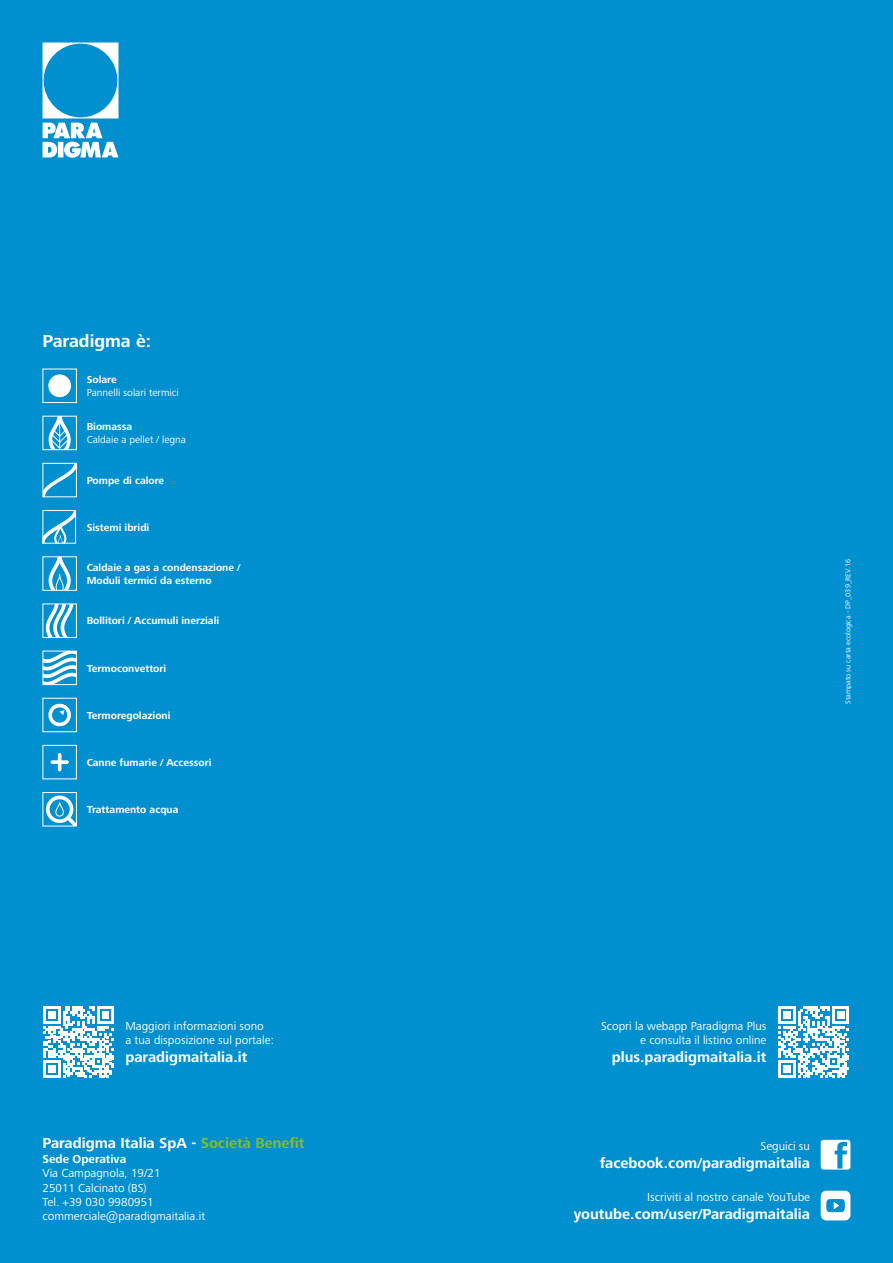
<style>
.page{position:relative;width:893px;height:1263px;background:#008fcf}
.page>*{position:absolute;margin:0;border:0;box-sizing:border-box;transform-origin:0 0}
.Testo{font:700 18px "Frutiger Next LTW1 G";color:#fff}
.t1{font:700 15px "Frutiger Next LTW1 G";color:#fff}
.t2{font:12px "Frutiger Next LTW1 G";color:#fff}
.t3{font:700 12px "Frutiger Next LTW1 G";color:#fff}
.REG_re{font:700 10.5px "Frutiger Next LTW1 G";color:#fff}
.REG_re-2{font:10.5px "Frutiger Next LTW1 G";color:#fff}
.t4{font:7.5px "Frutiger Next LTW1 G";color:#fff}
.s1{color:#87bd25}
</style>
<div class="page">
<svg style="left:42px;top:368px;width:35px;height:35px"></svg>
<svg style="left:42px;top:415px;width:35px;height:35px"></svg>
<svg style="left:42px;top:556px;width:35px;height:35px"></svg>
<svg style="left:42px;top:463px;width:35px;height:35px"></svg>
<svg style="left:42px;top:745px;width:35px;height:35px"></svg>
<svg style="left:42px;top:650px;width:35px;height:35px"></svg>
<svg style="left:42px;top:792px;width:35px;height:35px"></svg>
<svg style="left:42px;top:603px;width:35px;height:35px"></svg>
<svg style="left:42px;top:697px;width:35px;height:35px"></svg>
<svg style="left:45px;top:512px;width:29px;height:29px"></svg>
<div style="left:43px;top:510px;width:33px;height:33px;border:1px solid #fff"></div>
<svg style="left:821px;top:1140px;width:29px;height:29px"></svg>
<svg style="left:43px;top:1006px;width:71px;height:71px"></svg>
<svg style="left:821px;top:1191px;width:29px;height:29px"></svg>
<svg style="left:43px;top:43px;width:75px;height:115px"></svg>
<svg style="left:778px;top:1006px;width:71px;height:71px"></svg>
<p class="Testo" style="left:43px;top:331px;width:110px">Paradigma è:</p>
<p class="REG_re" style="left:87px;top:374px;width:31px">Solare</p>
<p class="REG_re-2" style="left:87px;top:386px;width:94px">Pannelli solari termici</p>
<p class="REG_re" style="left:87px;top:421px;width:47px">Biomassa</p>
<p class="REG_re-2" style="left:87px;top:433px;width:101px">Caldaie a pellet / legna</p>
<p class="REG_re" style="left:87px;top:474px;width:79px">Pompe di calore</p>
<p class="REG_re" style="left:87px;top:521px;width:64px">Sistemi ibridi</p>
<p class="REG_re" style="left:87px;top:561px;width:155px">Caldaie a gas a condensazione /</p>
<p class="REG_re" style="left:87px;top:574px;width:126px">Moduli termici da esterno</p>
<p class="REG_re" style="left:87px;top:615px;width:134px">Bollitori / Accumuli inerziali</p>
<p class="REG_re" style="left:87px;top:662px;width:81px">Termoconvettori</p>
<p class="REG_re" style="left:87px;top:709px;width:85px">Termoregolazioni</p>
<p class="REG_re" style="left:87px;top:756px;width:126px">Canne fumarie / Accessori</p>
<p class="REG_re" style="left:87px;top:803px;width:93px">Trattamento acqua</p>
<p class="t2" style="left:125px;top:1019px;width:140px">Maggiori informazioni sono</p>
<p class="t2" style="left:125px;top:1033px;width:150px">a tua disposizione sul portale:</p>
<p class="t1" style="left:125px;top:1049px;width:123px">paradigmaitalia.it</p>
<p class="t1" style="left:43px;top:1135px;width:264px">Paradigma Italia SpA - <span class="s1">Società Benefit</span></p>
<p class="t3" style="left:43px;top:1152px;width:85px">Sede Operativa</p>
<p class="t2" style="left:43px;top:1166px;width:120px">Via Campagnola, 19/21</p>
<p class="t2" style="left:43px;top:1181px;width:106px">25011 Calcinato (BS)</p>
<p class="t2" style="left:43px;top:1195px;width:113px">Tel. +39 030 9980951</p>
<p class="t2" style="left:43px;top:1209px;width:164px">commerciale@paradigmaitalia.it</p>
<p class="t4" style="left:844px;top:704px;width:146px;rotate:-90deg">Stampato su carta ecologica - DP_039_REV.16</p>
<p class="t2" style="left:601px;top:1019px;width:167px">Scopri la webapp Paradigma Plus</p>
<p class="t2" style="left:640px;top:1033px;width:128px">e consulta il listino online</p>
<p class="t1" style="left:612px;top:1049px;width:156px">plus.paradigmaitalia.it</p>
<p class="t2" style="left:760px;top:1139px;width:51px">Seguici su</p>
<p class="t1" style="left:600px;top:1154px;width:212px">facebook.com/paradigmaitalia</p>
<p class="t2" style="left:647px;top:1190px;width:164px">Iscriviti al nostro canale YouTube</p>
<p class="t1" style="left:574px;top:1205px;width:238px">youtube.com/user/Paradigmaitalia</p>
</div>
